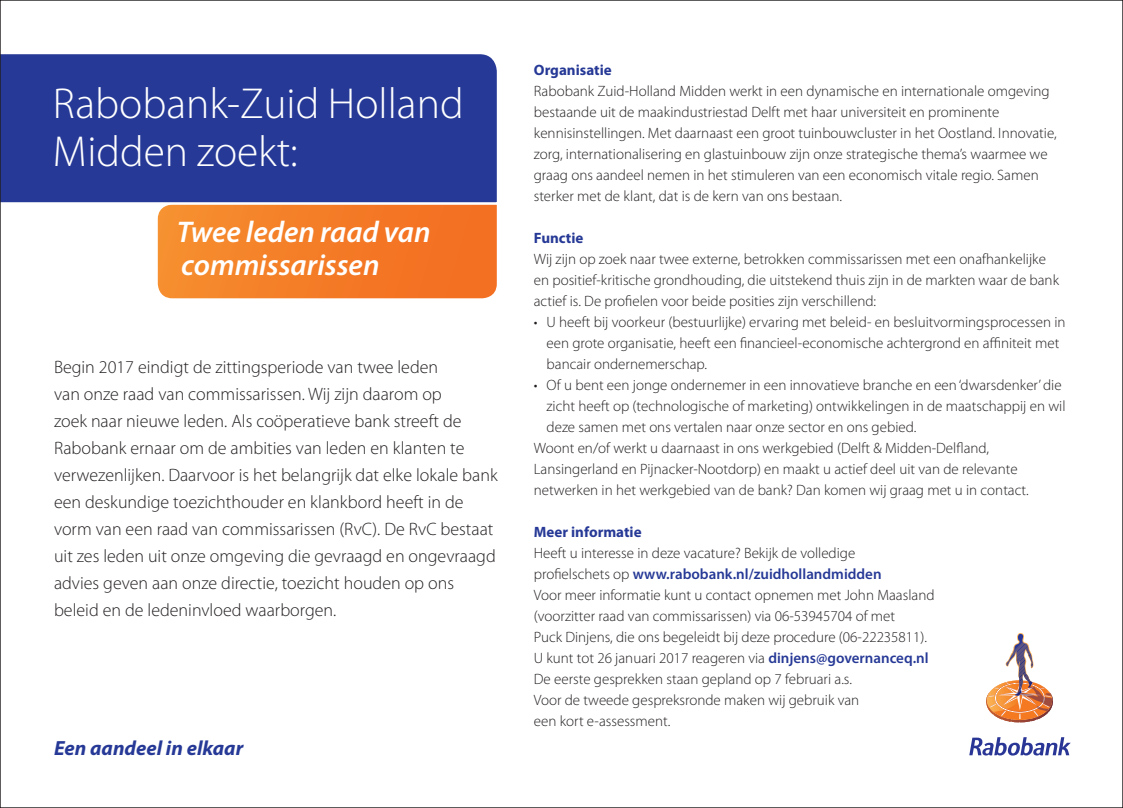
<style>
.page{position:relative;width:1123px;height:808px;background:#fff}
.page>*{position:absolute;margin:0;border:0;box-sizing:border-box;transform-origin:0 0}
.t1{font:300 43.5px/47.8px "Myriad Pro";color:#fff}
.t2{font:italic 600 30px/33px "Myriad Pro";color:#fff}
.t3{font:italic 700 20.55px "Myriad Pro";color:#263996}
.t4{font:300 18px/27px "Myriad Pro";color:#231f20}
.t5{font:300 15px/21px "Myriad Pro";color:#231f20}
.t6{font:700 15px "Myriad Pro";color:#263996}
.s1{font-weight:600;color:#263996}
</style>
<div class="page">
<svg style="left:157px;top:206px;width:340px;height:93px;background:#f47e2a"></svg>
<div style="left:2px;top:54px;width:495px;height:152px;background:#263996"></div>
<svg style="left:969px;top:737px;width:101px;height:18px"></svg>
<hr style="left:985px;top:690px;width:1px;height:32px;background:#cc622b">
<hr style="left:986px;top:690px;width:1px;height:32px;background:#cb612c">
<hr style="left:987px;top:690px;width:1px;height:32px;background:#ca602c">
<hr style="left:988px;top:690px;width:1px;height:32px;background:#c95f2c">
<hr style="left:989px;top:690px;width:1px;height:32px;background:#c75e2d">
<hr style="left:990px;top:690px;width:1px;height:32px;background:#c65d2d">
<hr style="left:991px;top:690px;width:1px;height:32px;background:#c45c2d">
<hr style="left:992px;top:690px;width:1px;height:32px;background:#c35c2e">
<hr style="left:993px;top:690px;width:1px;height:32px;background:#c15b2e">
<hr style="left:994px;top:690px;width:1px;height:32px;background:#c05a2e">
<hr style="left:995px;top:690px;width:1px;height:32px;background:#be592e">
<hr style="left:996px;top:690px;width:1px;height:32px;background:#bd582f">
<hr style="left:997px;top:690px;width:1px;height:32px;background:#bb572f">
<hr style="left:998px;top:690px;width:1px;height:32px;background:#bb562f">
<hr style="left:999px;top:690px;width:1px;height:32px;background:#b9552f">
<hr style="left:1000px;top:690px;width:1px;height:32px;background:#b85430">
<hr style="left:1001px;top:690px;width:1px;height:32px;background:#b75530">
<hr style="left:1002px;top:690px;width:1px;height:32px;background:#b55430">
<hr style="left:1003px;top:690px;width:1px;height:32px;background:#b45330">
<hr style="left:1004px;top:690px;width:1px;height:32px;background:#b35131">
<hr style="left:1005px;top:690px;width:1px;height:32px;background:#b15131">
<hr style="left:1006px;top:690px;width:1px;height:32px;background:#b05031">
<hr style="left:1007px;top:690px;width:1px;height:32px;background:#ae4f31">
<hr style="left:1008px;top:690px;width:1px;height:32px;background:#ac4f31">
<hr style="left:1009px;top:690px;width:1px;height:32px;background:#ab4d32">
<hr style="left:1010px;top:690px;width:1px;height:32px;background:#a94d32">
<hr style="left:1011px;top:690px;width:1px;height:32px;background:#a84c32">
<hr style="left:1012px;top:690px;width:1px;height:32px;background:#a74b32">
<hr style="left:1013px;top:690px;width:1px;height:32px;background:#a54a32">
<hr style="left:1014px;top:690px;width:1px;height:32px;background:#a44a32">
<hr style="left:1015px;top:690px;width:1px;height:32px;background:#a34933">
<hr style="left:1016px;top:690px;width:1px;height:32px;background:#a24933">
<hr style="left:1017px;top:690px;width:1px;height:32px;background:#a14833">
<hr style="left:1018px;top:690px;width:1px;height:32px;background:#9f4733">
<hr style="left:1019px;top:690px;width:1px;height:32px;background:#9e4733">
<hr style="left:1020px;top:690px;width:1px;height:32px;background:#9d4633">
<hr style="left:1021px;top:690px;width:1px;height:32px;background:#9b4534">
<hr style="left:1022px;top:690px;width:1px;height:32px;background:#9b4434">
<hr style="left:1023px;top:690px;width:1px;height:32px;background:#994334">
<hr style="left:1024px;top:690px;width:1px;height:32px;background:#984334">
<hr style="left:1025px;top:690px;width:1px;height:32px;background:#974234">
<hr style="left:1026px;top:690px;width:1px;height:32px;background:#954134">
<hr style="left:1027px;top:690px;width:1px;height:32px;background:#944035">
<hr style="left:1028px;top:690px;width:1px;height:32px;background:#934035">
<hr style="left:1029px;top:690px;width:1px;height:32px;background:#913f35">
<hr style="left:1030px;top:690px;width:1px;height:32px;background:#903e35">
<hr style="left:1031px;top:690px;width:1px;height:32px;background:#8f3d35">
<hr style="left:1032px;top:690px;width:1px;height:32px;background:#8d3d35">
<hr style="left:1033px;top:690px;width:1px;height:32px;background:#8c3c35">
<hr style="left:1034px;top:690px;width:1px;height:32px;background:#8a3c35">
<hr style="left:1035px;top:690px;width:1px;height:32px;background:#8a3c35">
<hr style="left:1036px;top:690px;width:1px;height:32px;background:#883b35">
<hr style="left:1037px;top:690px;width:1px;height:32px;background:#873a35">
<hr style="left:1038px;top:690px;width:1px;height:32px;background:#863935">
<hr style="left:1039px;top:690px;width:1px;height:32px;background:#843935">
<hr style="left:1040px;top:690px;width:1px;height:32px;background:#833835">
<hr style="left:1041px;top:690px;width:1px;height:32px;background:#823835">
<hr style="left:1042px;top:690px;width:1px;height:32px;background:#813735">
<hr style="left:1043px;top:690px;width:1px;height:32px;background:#803635">
<hr style="left:1044px;top:690px;width:1px;height:32px;background:#7e3635">
<hr style="left:1045px;top:690px;width:1px;height:32px;background:#7d3535">
<hr style="left:1046px;top:690px;width:1px;height:32px;background:#7b3535">
<hr style="left:1047px;top:690px;width:1px;height:32px;background:#7a3435">
<hr style="left:1048px;top:690px;width:1px;height:32px;background:#793435">
<hr style="left:1049px;top:690px;width:1px;height:32px;background:#773335">
<hr style="left:1050px;top:690px;width:1px;height:32px;background:#763335">
<hr style="left:1051px;top:690px;width:1px;height:32px;background:#743236">
<hr style="left:1052px;top:690px;width:1px;height:32px;background:#743236">
<img style="left:985px;top:633px;width:68px;height:87px">
<h1 class="t1" style="left:53px;top:79px;width:412px">Rabobank-Zuid Holland<br>Midden zoekt:</h1>
<h2 class="t2" style="left:177px;top:214px;width:255px">Twee leden raad van commissarissen</h2>
<p class="t4" style="left:54px;top:353px;width:445px">Begin 2017 eindigt de zittingsperiode van twee leden<br>van onze raad van commissarissen. Wij zijn daarom op<br>zoek naar nieuwe leden. Als coöperatieve bank streeft de Rabobank ernaar om de ambities van leden en klanten te verwezenlijken. Daarvoor is het belangrijk dat elke lokale bank een deskundige toezichthouder en klankbord heeft in de vorm van een raad van commissarissen (RvC). De RvC bestaat uit zes leden uit onze omgeving die gevraagd en ongevraagd advies geven aan onze directie, toezicht houden op ons beleid en de ledeninvloed waarborgen.</p>
<h3 class="t3" style="left:54px;top:734px;width:191px">Een aandeel in elkaar</h3>
<p class="t6" style="left:534px;top:60px;width:79px">Organisatie</p>
<p class="t5" style="left:534px;top:80px;width:524px">Rabobank Zuid-Holland Midden werkt in een dynamische en internationale omgeving bestaande uit de maakindustriestad Delft met haar universiteit en prominente kennisinstellingen. Met daarnaast een groot tuinbouwcluster in het Oostland. Innovatie, zorg, internationalisering en glastuinbouw zijn onze strategische thema’s waarmee we graag ons aandeel nemen in het stimuleren van een economisch vitale regio. Samen sterker met de klant, dat is de kern van ons bestaan.</p>
<p class="t6" style="left:534px;top:228px;width:51px">Functie</p>
<p class="t5" style="left:534px;top:248px;width:526px">Wij zijn op zoek naar twee externe, betrokken commissarissen met een onafhankelijke en positief-kritische grondhouding, die uitstekend thuis zijn in de markten waar de bank actief is. De profielen voor beide posities zijn verschillend:</p>
<p class="t5" style="left:546px;top:311px;width:520px;text-indent:-13px">• U heeft bij voorkeur (bestuurlijke) ervaring met beleid- en besluitvormingsprocessen in een grote organisatie, heeft een financieel-economische achtergrond en affiniteit met bancair ondernemerschap.</p>
<p class="t5" style="left:534px;top:374px;width:529px">• Of u bent een jonge ondernemer in een innovatieve branche en een ‘dwarsdenker’ die</p>
<p class="t5" style="left:546px;top:395px;width:520px">zicht heeft op (technologische of marketing) ontwikkelingen in de maatschappij en wil</p>
<p class="t5" style="left:546px;top:416px;width:371px">deze samen met ons vertalen naar onze sector en ons gebied.</p>
<p class="t5" style="left:534px;top:437px;width:457px">Woont en/of werkt u daarnaast in ons werkgebied (Delft &amp; Midden-Delfland,</p>
<p class="t5" style="left:534px;top:458px;width:485px">Lansingerland en Pijnacker-Nootdorp) en maakt u actief deel uit van de relevante</p>
<p class="t5" style="left:534px;top:479px;width:496px">netwerken in het werkgebied van de bank? Dan komen wij graag met u in contact.</p>
<p class="t6" style="left:534px;top:522px;width:109px">Meer informatie</p>
<p class="t5" style="left:534px;top:542px;width:402px">Heeft u interesse in deze vacature? Bekijk de volledige profielschets op <span class="s1">www.rabobank.nl/zuidhollandmidden<br></span>Voor meer informatie kunt u contact opnemen met John Maasland (voorzitter raad van commissarissen) via 06-53945704 of met<br>Puck Dinjens, die ons begeleidt bij deze procedure (06-22235811).<br>U kunt tot 26 januari 2017 reageren via <span class="s1">dinjens@governanceq.nl </span>De eerste gesprekken staan gepland op 7 februari a.s.<br>Voor de tweede gespreksronde maken wij gebruik van<br>een kort e-assessment.</p>
</div>
